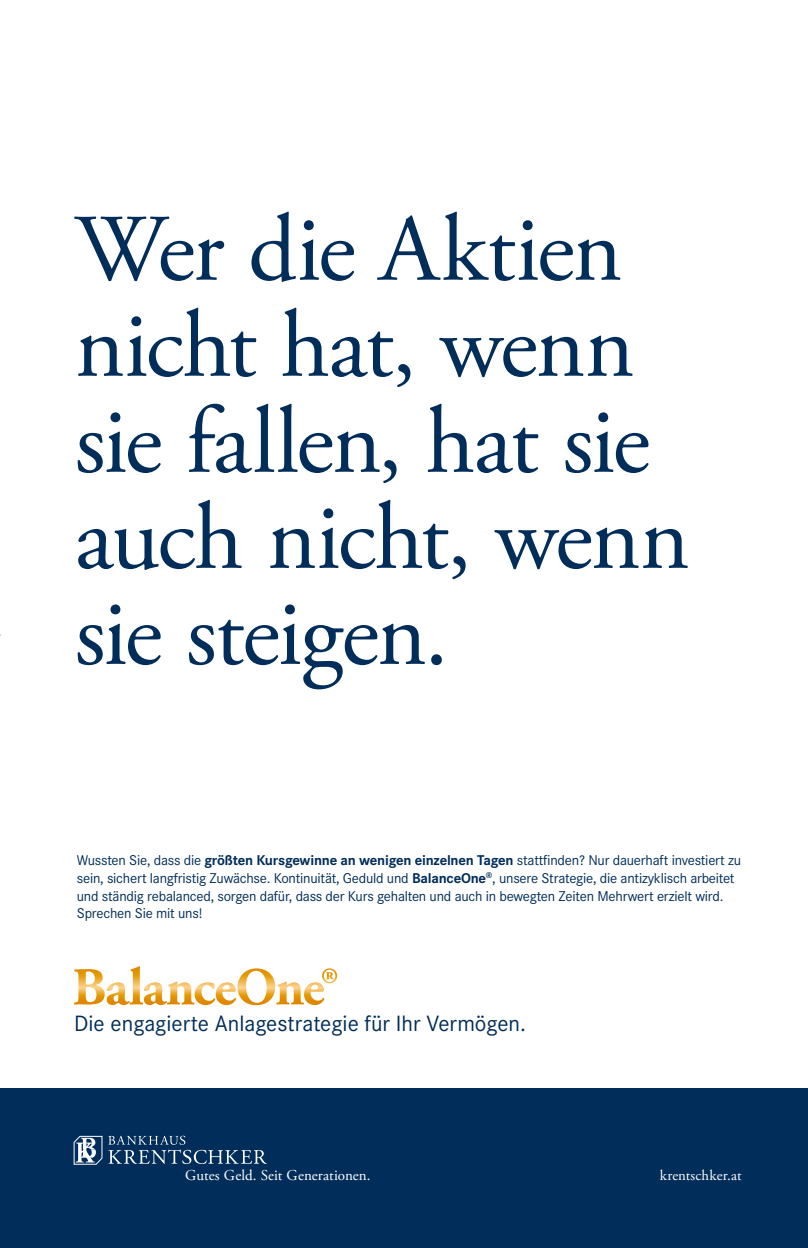
<style>
.page{position:relative;width:808px;height:1248px;background:#fff}
.page>*{position:absolute;margin:0;border:0;box-sizing:border-box;transform-origin:0 0}
.t1{font:95px/96px "Adobe Garamond Pro";letter-spacing:-.025em;color:#002d59}
.t2{font:23px "Corporate S";color:#002d59}
.t3{font:15.1px "Adobe Garamond Pro";letter-spacing:.005em;color:#fff}
.t4{font:14.8px "Adobe Garamond Pro";letter-spacing:.01em;color:#fff}
.t5{font:14.7px/17.9px "Corporate S";letter-spacing:-.015em;color:#002d59}
.s1{font-weight:700}
</style>
<div class="page">
<div style="left:0;top:1087px;width:808px;height:160px;background:#002d59"></div>
<svg style="left:73px;top:1135px;width:194px;height:29px"></svg>
<img style="left:74px;top:966px;width:263px;height:39px">
<h1 class="t1" style="left:75px;top:205px;width:616px">Wer die Aktien nicht hat, wenn sie fallen, hat sie auch nicht, wenn sie steigen.</h1>
<p class="t5" style="left:77px;top:850px;width:666px">Wussten Sie, dass die <span class="s1">größten Kursgewinne an wenigen einzelnen Tagen</span> stattfinden? Nur dauerhaft investiert zu sein, sichert langfristig Zuwächse. Kontinuität, Geduld und <span class="s1">BalanceOne</span><sup>®</sup>, unsere Strategie, die antizyklisch arbeitet und ständig rebalanced, sorgen dafür, dass der Kurs gehalten und auch in bewegten Zeiten Mehrwert erzielt wird.<br>Sprechen Sie mit uns!</p>
<h2 class="t2" style="left:74px;top:1008px;width:453px">Die engagierte Anlagestrategie für Ihr Vermögen.</h2>
<p class="t3" style="left:185px;top:1165px;width:187px">Gutes Geld. Seit Generationen.</p>
<p class="t4" style="left:660px;top:1165px;width:83px">krentschker.at</p>
</div>
